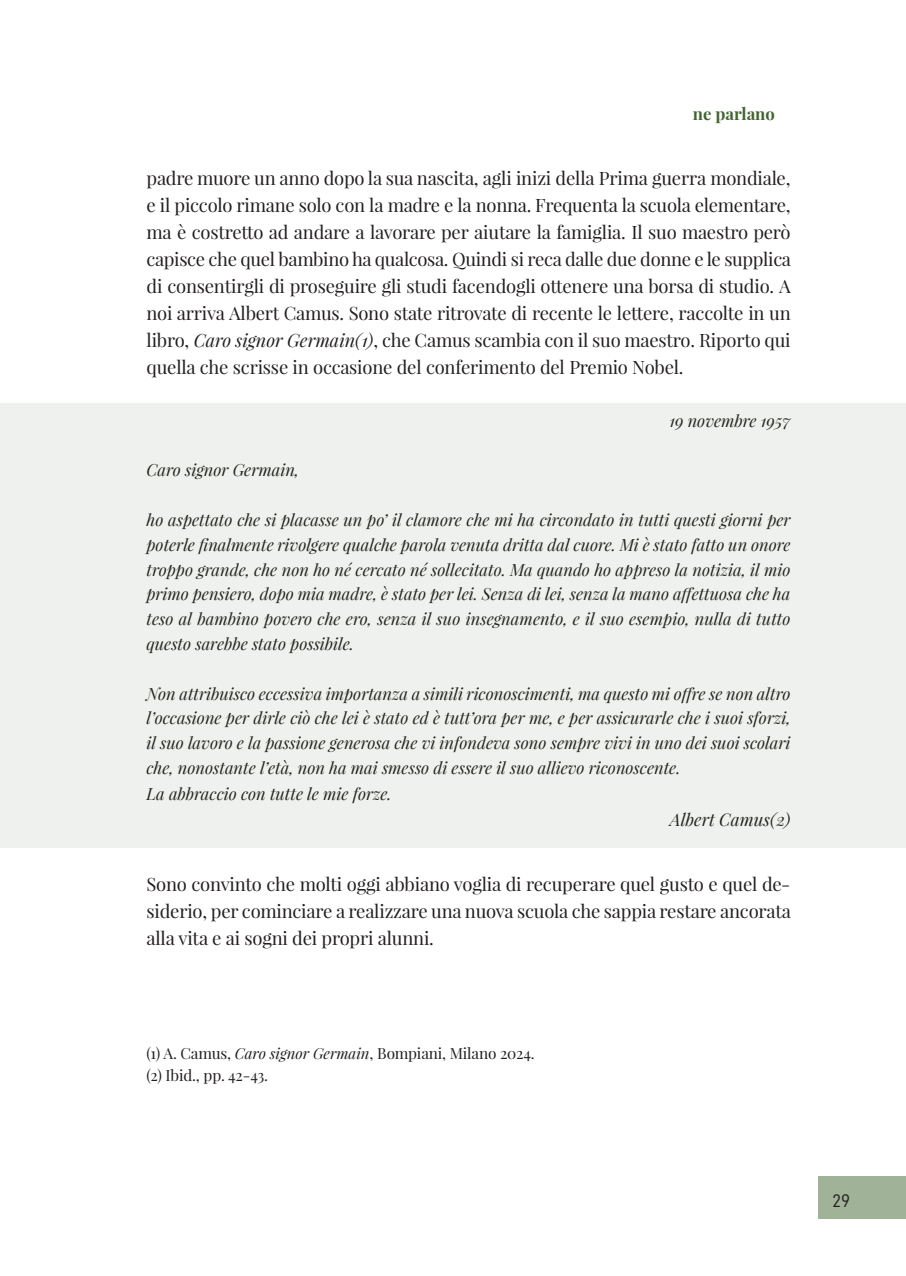
<style>
.page{position:relative;width:906px;height:1276px;background:#fff}
.page>*{position:absolute;margin:0;border:0;box-sizing:border-box;transform-origin:0 0}
.t1{font:18.15px "D DIN";color:#231f20}
.t2{font:18px/27px "Playfair Display";letter-spacing:-.01em;color:#231f20;text-align:justify}
.t3{font:italic 17.25px "Playfair Display";color:#231f20}
.t4{font:700 16.65px "Playfair Display";color:#426530}
.t5{font:italic 16.5px/24.8px "Playfair Display";color:#231f20;text-align:justify}
.t6{font:15px "Playfair Display";letter-spacing:-.015em;color:#231f20}
.s1{font-style:italic}
</style>
<div class="page">
<div style="left:818px;top:1177px;width:88px;height:42px;background:#a0b297"></div>
<div style="left:0;top:403px;width:906px;height:444px;background:#eef1ed"></div>
<p class="t4" style="left:693px;top:102px;width:83px">ne parlano</p>
<p class="t2" style="left:146px;top:166px;width:646px">padre muore un anno dopo la sua nascita, agli inizi della Prima guerra mondiale, e il piccolo rimane solo con la madre e la nonna. Frequenta la scuola elementare, ma è costretto ad andare a lavorare per aiutare la famiglia. Il suo maestro però capisce che quel bambino ha qualcosa. Quindi si reca dalle due donne e le supplica di consentirgli di proseguire gli studi facendogli ottenere una borsa di studio. A noi arriva Albert Camus. Sono state ritrovate di recente le lettere, raccolte in un libro, <span class="s1">Caro signor Germain(1)</span>, che Camus scambia con il suo maestro. Riporto qui quella che scrisse in occasione del conferimento del Premio Nobel.</p>
<p class="t5" style="left:669px;top:407px;width:123px">19 novembre 1957</p>
<p class="t5" style="left:146px;top:457px;width:154px">Caro signor Germain,</p>
<p class="t5" style="left:146px;top:507px;width:645px">ho aspettato che si placasse un po’ il clamore che mi ha circondato in tutti questi giorni per poterle finalmente rivolgere qualche parola venuta dritta dal cuore. Mi è stato fatto un onore troppo grande, che non ho né cercato né sollecitato. Ma quando ho appreso la notizia, il mio primo pensiero, dopo mia madre, è stato per lei. Senza di lei, senza la mano affettuosa che ha teso al bambino povero che ero, senza il suo insegnamento, e il suo esempio, nulla di tutto questo sarebbe stato possibile.</p>
<p class="t5" style="left:146px;top:680px;width:645px">Non attribuisco eccessiva importanza a simili riconoscimenti, ma questo mi offre se non altro l’occasione per dirle ciò che lei è stato ed è tutt’ora per me, e per assicurarle che i suoi sforzi, il suo lavoro e la passione generosa che vi infondeva sono sempre vivi in uno dei suoi scolari che, nonostante l’età, non ha mai smesso di essere il suo allievo riconoscente.</p>
<p class="t5" style="left:146px;top:780px;width:246px">La abbraccio con tutte le mie forze.</p>
<p class="t3" style="left:670px;top:807px;width:122px">Albert Camus(2)</p>
<p class="t2" style="left:146px;top:871px;width:646px">Sono convinto che molti oggi abbiano voglia di recuperare quel gusto e quel de&shy;siderio, per cominciare a realizzare una nuova scuola che sappia restare ancorata alla vita e ai sogni dei propri alunni.</p>
<p class="t6" style="left:146px;top:1046px;width:390px">(1) A. Camus, <span class="s1">Caro signor Germain</span>, Bompiani, Milano 2024.</p>
<p class="t6" style="left:146px;top:1069px;width:123px">(2) Ibid., pp. 42-43.</p>
<p class="t1" style="left:832px;top:1192px;width:19px">29</p>
</div>
